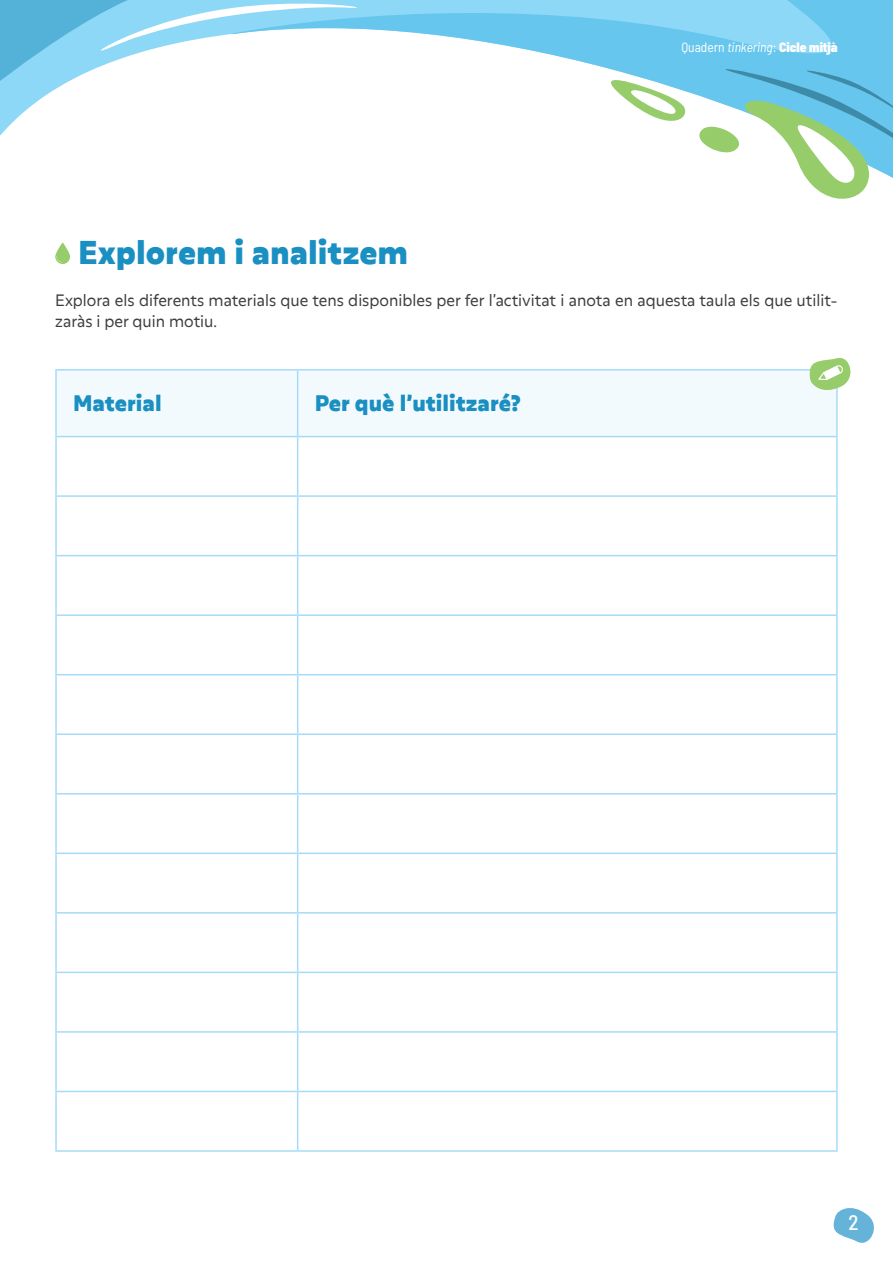
<style>
.page{position:relative;width:893px;height:1263px;background:#fff}
.page>*{position:absolute;margin:0;border:0;box-sizing:border-box;transform-origin:0 0}
.titolet{font:800 33px "Olivetta";color:#1a8fc1}
.titolet_2{font:800 22.5px "Olivetta";color:#1a8fc1}
.t1{font:500 semi-condensed 21px "Barlow";color:#fff}
.text{font:16.5px/21px "Olivetta";color:#3e3e3f}
.t2{font:900 semi-condensed 13.5px "Barlow";color:#fff}
.s1{font-weight:400}
.s2{font-weight:400;font-style:italic}
</style>
<div class="page">
<svg style="left:0;top:0;width:135px;height:136px"></svg>
<svg style="left:362px;top:0;width:531px;height:66px;fill:#67c6ed"></svg>
<svg style="left:98px;top:0;width:264px;height:54px"></svg>
<svg style="left:599px;top:66px;width:294px;height:133px"></svg>
<svg style="left:833px;top:1208px;width:41px;height:35px"></svg>
<div style="left:57px;top:371px;width:779px;height:65px;background:#f3fafe"></div>
<hr style="left:55px;top:369px;width:243px;height:2px;background:#a6dbf7">
<hr style="left:55px;top:371px;width:2px;height:65px;background:#a6dbf7">
<hr style="left:298px;top:369px;width:540px;height:2px;background:#a6dbf7">
<hr style="left:297px;top:371px;width:1px;height:65px;background:#a6dbf7">
<hr style="left:836px;top:371px;width:2px;height:65px;background:#a6dbf7">
<hr style="left:55px;top:436px;width:243px;height:1px;background:#a6dbf7">
<hr style="left:55px;top:437px;width:2px;height:58px;background:#a6dbf7">
<hr style="left:298px;top:436px;width:540px;height:1px;background:#a6dbf7">
<hr style="left:297px;top:437px;width:1px;height:58px;background:#a6dbf7">
<hr style="left:836px;top:437px;width:2px;height:58px;background:#a6dbf7">
<hr style="left:55px;top:495px;width:243px;height:2px;background:#a6dbf7">
<hr style="left:55px;top:497px;width:2px;height:58px;background:#a6dbf7">
<hr style="left:298px;top:495px;width:540px;height:2px;background:#a6dbf7">
<hr style="left:297px;top:497px;width:1px;height:58px;background:#a6dbf7">
<hr style="left:836px;top:497px;width:2px;height:58px;background:#a6dbf7">
<hr style="left:55px;top:555px;width:243px;height:1px;background:#a6dbf7">
<hr style="left:55px;top:556px;width:2px;height:58px;background:#a6dbf7">
<hr style="left:298px;top:555px;width:540px;height:1px;background:#a6dbf7">
<hr style="left:297px;top:556px;width:1px;height:58px;background:#a6dbf7">
<hr style="left:836px;top:556px;width:2px;height:58px;background:#a6dbf7">
<hr style="left:55px;top:614px;width:243px;height:2px;background:#a6dbf7">
<hr style="left:55px;top:616px;width:2px;height:58px;background:#a6dbf7">
<hr style="left:298px;top:614px;width:540px;height:2px;background:#a6dbf7">
<hr style="left:297px;top:616px;width:1px;height:58px;background:#a6dbf7">
<hr style="left:836px;top:616px;width:2px;height:58px;background:#a6dbf7">
<hr style="left:55px;top:674px;width:243px;height:1px;background:#a6dbf7">
<hr style="left:55px;top:675px;width:2px;height:58px;background:#a6dbf7">
<hr style="left:298px;top:674px;width:540px;height:1px;background:#a6dbf7">
<hr style="left:297px;top:675px;width:1px;height:58px;background:#a6dbf7">
<hr style="left:836px;top:675px;width:2px;height:58px;background:#a6dbf7">
<hr style="left:55px;top:733px;width:243px;height:2px;background:#a6dbf7">
<hr style="left:55px;top:735px;width:2px;height:58px;background:#a6dbf7">
<hr style="left:298px;top:733px;width:540px;height:2px;background:#a6dbf7">
<hr style="left:297px;top:735px;width:1px;height:58px;background:#a6dbf7">
<hr style="left:836px;top:735px;width:2px;height:58px;background:#a6dbf7">
<hr style="left:55px;top:793px;width:243px;height:1px;background:#a6dbf7">
<hr style="left:55px;top:794px;width:2px;height:58px;background:#a6dbf7">
<hr style="left:298px;top:793px;width:540px;height:1px;background:#a6dbf7">
<hr style="left:297px;top:794px;width:1px;height:58px;background:#a6dbf7">
<hr style="left:836px;top:794px;width:2px;height:58px;background:#a6dbf7">
<hr style="left:55px;top:852px;width:243px;height:2px;background:#a6dbf7">
<hr style="left:55px;top:854px;width:2px;height:58px;background:#a6dbf7">
<hr style="left:298px;top:852px;width:540px;height:2px;background:#a6dbf7">
<hr style="left:297px;top:854px;width:1px;height:58px;background:#a6dbf7">
<hr style="left:836px;top:854px;width:2px;height:58px;background:#a6dbf7">
<hr style="left:55px;top:912px;width:243px;height:1px;background:#a6dbf7">
<hr style="left:55px;top:913px;width:2px;height:59px;background:#a6dbf7">
<hr style="left:298px;top:912px;width:540px;height:1px;background:#a6dbf7">
<hr style="left:297px;top:913px;width:1px;height:59px;background:#a6dbf7">
<hr style="left:836px;top:913px;width:2px;height:59px;background:#a6dbf7">
<hr style="left:55px;top:972px;width:243px;height:1px;background:#a6dbf7">
<hr style="left:55px;top:973px;width:2px;height:58px;background:#a6dbf7">
<hr style="left:298px;top:972px;width:540px;height:1px;background:#a6dbf7">
<hr style="left:297px;top:973px;width:1px;height:58px;background:#a6dbf7">
<hr style="left:836px;top:973px;width:2px;height:58px;background:#a6dbf7">
<hr style="left:55px;top:1031px;width:243px;height:2px;background:#a6dbf7">
<hr style="left:55px;top:1033px;width:2px;height:58px;background:#a6dbf7">
<hr style="left:298px;top:1031px;width:540px;height:2px;background:#a6dbf7">
<hr style="left:297px;top:1033px;width:1px;height:58px;background:#a6dbf7">
<hr style="left:836px;top:1033px;width:2px;height:58px;background:#a6dbf7">
<hr style="left:55px;top:1091px;width:243px;height:1px;background:#a6dbf7">
<hr style="left:55px;top:1092px;width:2px;height:58px;background:#a6dbf7">
<hr style="left:298px;top:1091px;width:540px;height:1px;background:#a6dbf7">
<hr style="left:297px;top:1092px;width:1px;height:58px;background:#a6dbf7">
<hr style="left:836px;top:1092px;width:2px;height:58px;background:#a6dbf7">
<hr style="left:55px;top:1150px;width:243px;height:2px;background:#a6dbf7">
<hr style="left:298px;top:1150px;width:540px;height:2px;background:#a6dbf7">
<svg style="left:55px;top:243px;width:15px;height:21px"></svg>
<svg style="left:809px;top:358px;width:42px;height:38px"></svg>
<p class="t2" style="left:681px;top:37px;width:158px"><span class="s1">Quadern</span> <span class="s2">tinkering</span><span class="s1">:</span> Cicle mitjà</p>
<p class="titolet" style="left:78px;top:229px;width:332px">Explorem i analitzem</p>
<p class="text" style="left:55px;top:289px;width:784px">Explora els diferents materials que tens disponibles per fer l’activitat i anota en aquesta taula els que utilit&shy;zaràs i per quin motiu.</p>
<p class="titolet_2" style="left:73px;top:387px;width:90px">Material</p>
<p class="titolet_2" style="left:315px;top:387px;width:208px">Per què l’utilitzaré?</p>
<p class="t1" style="left:848px;top:1207px;width:12px">2</p>
</div>
